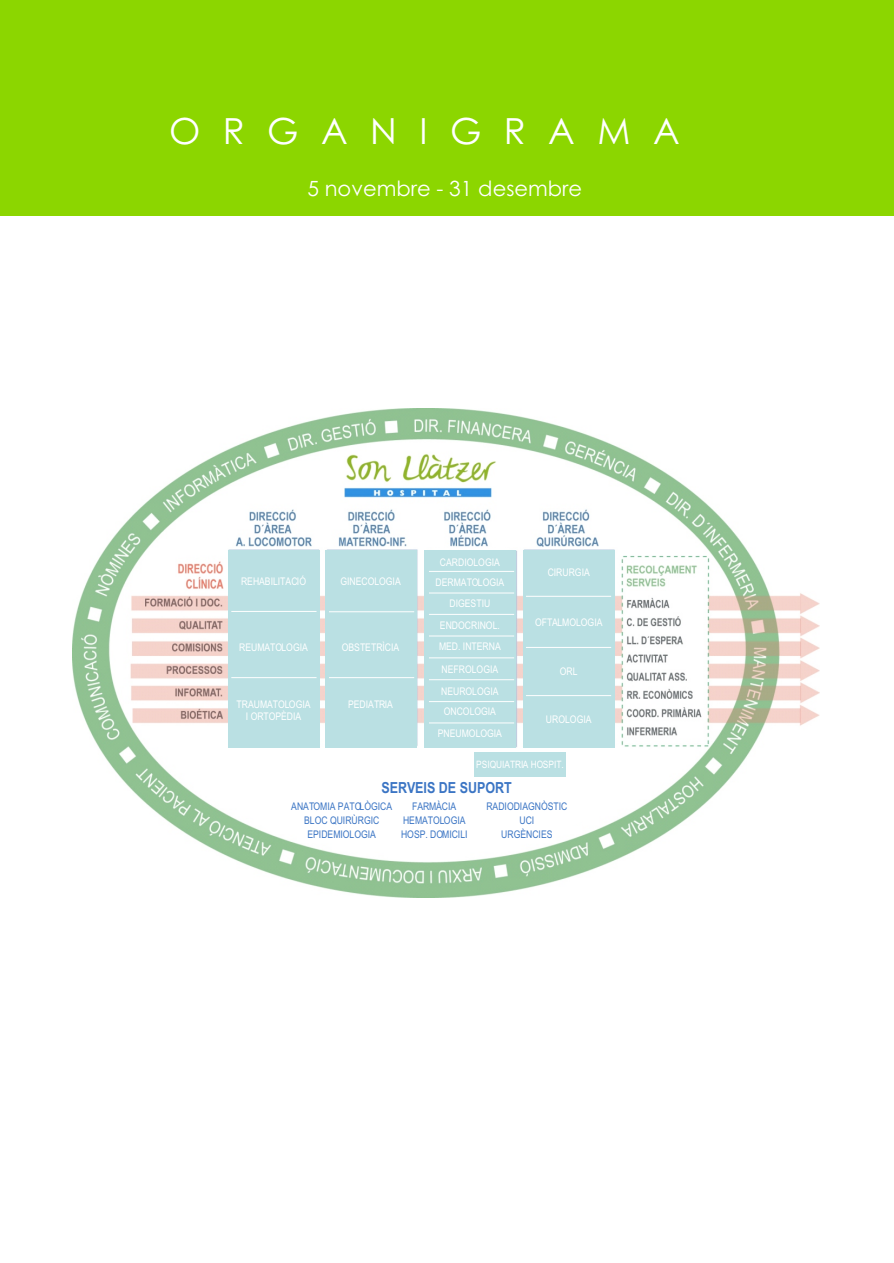
<style>
.page{position:relative;width:894px;height:1263px;background:#fff}
.page>*{position:absolute;margin:0;border:0;box-sizing:border-box;transform-origin:0 0}
.t1{font:36px "Century Gothic";letter-spacing:.625em;color:#fff}
.t2{font:21px "Century Gothic";color:#fff}
.t3{font:700 15.3px "Arial Narrow";color:#3b75c4}
.t4{font:10.5px/21.9px "Arial Narrow";color:#fff;text-align:center}
.t5{font:10.5px/14.2px "Arial Narrow";color:#3b75c4;text-align:center}
.t6{font:10.2px "Arial Narrow";color:#fff}
</style>
<div class="page">
<img style="left:72px;top:409px;width:748px;height:488px">
<svg style="left:197px;top:753px;width:483px;height:92px"></svg>
<div style="left:228px;top:550px;width:92px;height:197px;background:#bae0e3"></div>
<div style="left:326px;top:550px;width:91px;height:197px;background:#bae0e3"></div>
<div style="left:425px;top:550px;width:91px;height:197px;background:#bae0e3"></div>
<div style="left:524px;top:550px;width:91px;height:197px;background:#bae0e3"></div>
<hr style="left:429px;top:571px;width:85px;height:1px;background:#fff">
<hr style="left:429px;top:593px;width:85px;height:1px;background:#fff">
<hr style="left:429px;top:614px;width:85px;height:1px;background:#fff">
<hr style="left:429px;top:636px;width:85px;height:1px;background:#fff">
<hr style="left:429px;top:658px;width:85px;height:1px;background:#fff">
<hr style="left:429px;top:679px;width:85px;height:1px;background:#fff">
<hr style="left:429px;top:701px;width:85px;height:1px;background:#fff">
<hr style="left:429px;top:723px;width:85px;height:1px;background:#fff">
<hr style="left:231px;top:611px;width:86px;height:1px;background:#fff">
<hr style="left:231px;top:677px;width:86px;height:1px;background:#fff">
<hr style="left:329px;top:677px;width:85px;height:1px;background:#fff">
<hr style="left:329px;top:612px;width:85px;height:1px;background:#fff">
<hr style="left:526px;top:596px;width:85px;height:1px;background:#fff">
<hr style="left:526px;top:647px;width:85px;height:1px;background:#fff">
<hr style="left:526px;top:695px;width:85px;height:1px;background:#fff">
<div style="left:474px;top:752px;width:91px;height:24px;background:#bae0e3"></div>
<div style="left:0;top:0;width:894px;height:216px;background:#8cd600"></div>
<h1 class="t1" style="left:169px;top:117px;width:512px">ORGANIGRAMA</h1>
<h2 class="t2" style="left:307px;top:181px;width:276px">5 novembre - 31 desembre</h2>
<p class="t4" style="left:241px;top:571px;width:67px">REHABILITACIÓ</p>
<p class="t4" style="left:340px;top:571px;width:62px">GINECOLOGIA</p>
<p class="t4" style="left:239px;top:637px;width:70px">REUMATOLOGIA</p>
<p class="t4" style="left:342px;top:637px;width:59px">OBSTETRÌCIA</p>
<p class="t4" style="left:237px;top:699px;width:75px;line-height:11.9px">TRAUMATOLOGIA<br>I ORTOPÈDIA</p>
<p class="t4" style="left:348px;top:694px;width:46px">PEDIATRIA</p>
<p class="t4" style="left:440px;top:552px;width:61px">CARDIOLOGIA</p>
<p class="t4" style="left:439px;top:593px;width:63px">DIGESTIU<br>ENDOCRINOL.<br>MED. INTERNA</p>
<p class="t4" style="left:441px;top:682px;width:59px;line-height:20.7px;text-align:left">NEUROLOGIA<br>ONCOLOGIA</p>
<p class="t4" style="left:436px;top:572px;width:70px">DERMATOLOGIA</p>
<p class="t4" style="left:442px;top:659px;width:58px">NEFROLOGIA</p>
<p class="t4" style="left:548px;top:563px;width:44px">CIRURGIA</p>
<p class="t4" style="left:535px;top:612px;width:69px">OFTALMOLOGIA</p>
<p class="t4" style="left:560px;top:661px;width:19px">ORL</p>
<p class="t4" style="left:546px;top:709px;width:47px">UROLOGIA</p>
<p class="t4" style="left:438px;top:723px;width:66px">PNEUMOLOGIA</p>
<p class="t6" style="left:476px;top:760px;width:89px">PSIQUIATRIA HOSPIT.</p>
<h3 class="t3" style="left:381px;top:782px;width:132px">SERVEIS DE SUPORT</h3>
<p class="t5" style="left:401px;top:800px;width:68px">FARMÀCIA<br>HEMATOLOGIA<br>HOSP. DOMICILI</p>
<p class="t5" style="left:291px;top:800px;width:102px">ANATOMIA PATOLÒGICA<br>BLOC QUIRÙRGIC<br>EPIDEMIOLOGIA</p>
<p class="t5" style="left:486px;top:800px;width:82px">RADIODIAGNÒSTIC<br>UCI<br>URGÈNCIES</p>
</div>
